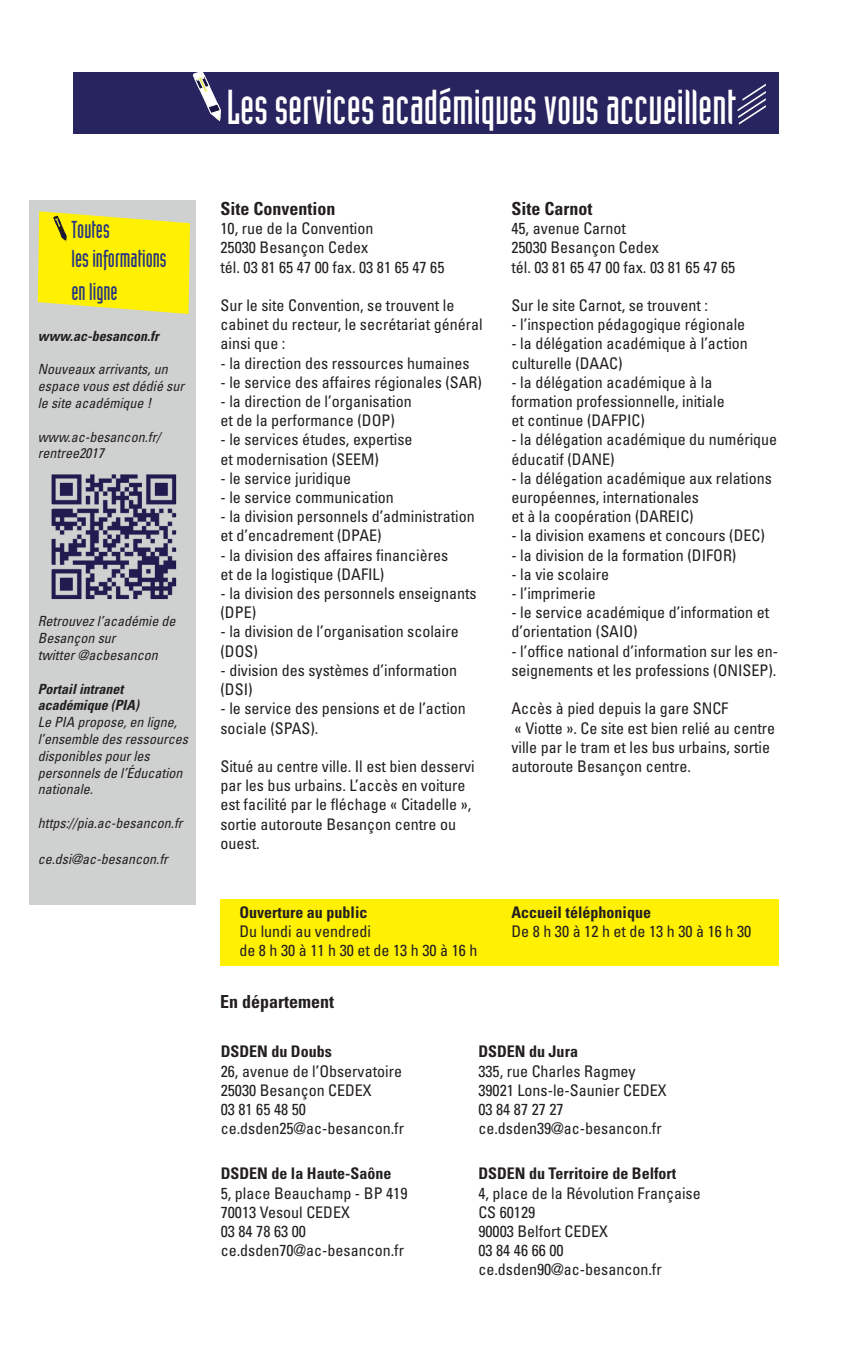
<style>
.page{position:relative;width:851px;height:1361px;background:#fff}
.page>*{position:absolute;margin:0;border:0;box-sizing:border-box;transform-origin:0 0}
.t1{font:48px "Industria Solid";color:#fff}
.t2{font:24px/28.8px "Industria Solid";color:#28377e}
.t3{font:700 condensed 18px "Univers";color:#231f20}
.t4{font:condensed 16px/19.2px "Univers";color:#231f20}
.t5{font:italic condensed 14px/16.8px "Univers";color:#231f20}
.t6{font:italic 700 condensed 14px "Univers";color:#231f20}
.s1{font-weight:700}
</style>
<div class="page">
<div style="left:221px;top:899px;width:557px;height:66px;background:#fff101"></div>
<div style="left:74px;top:72px;width:704px;height:62px;background:#27245f"></div>
<div style="left:30px;top:200px;width:166px;height:704px;background:#cfd1d0"></div>
<svg style="left:38px;top:211px;width:152px;height:103px;background:#f7eb1b"></svg>
<svg style="left:737px;top:84px;width:28px;height:41px"></svg>
<svg style="left:193px;top:72px;width:28px;height:49px"></svg>
<img style="left:51px;top:474px;width:126px;height:126px">
<p class="t2" style="left:71px;top:215px;width:97px">Toutes<br>les informations</p>
<p class="t2" style="left:71px;top:277px;width:48px">en ligne</p>
<p class="t6" style="left:38px;top:327px;width:122px">www.ac-besancon.fr</p>
<p class="t5" style="left:38px;top:361px;width:148px">Nouveaux arrivants, un espace vous est dédié sur le site académique !</p>
<p class="t5" style="left:38px;top:428px;width:124px">www.ac-besancon.fr/ rentree2017</p>
<p class="t5" style="left:38px;top:613px;width:139px">Retrouvez l’académie de<br>Besançon sur<br>twitter @acbesancon</p>
<p class="t5" style="left:38px;top:680px;width:152px"><span class="s1">Portail intranet académique (PIA)<br></span>Le PIA propose, en ligne, l’ensemble des ressources disponibles pour les personnels de l’Éducation nationale.</p>
<p class="t5" style="left:38px;top:814px;width:146px">https://pia.ac-besancon.fr</p>
<p class="t5" style="left:38px;top:850px;width:132px">ce.dsi@ac-besancon.fr</p>
<p class="t1" style="left:227px;top:81px;width:510px">Les services académiques vous accueillent</p>
<p class="t3" style="left:220px;top:197px;width:117px">Site Convention</p>
<p class="t4" style="left:220px;top:218px;width:225px">10, rue de la Convention<br>25030 Besançon Cedex<br>tél. 03 81 65 47 00 fax. 03 81 65 47 65</p>
<p class="t4" style="left:220px;top:295px;width:263px">Sur le site Convention, se trouvent le cabinet du recteur, le secrétariat général ainsi que :</p>
<p class="t4" style="left:220px;top:353px;width:250px">- la direction des ressources humaines</p>
<p class="t4" style="left:220px;top:372px;width:263px">- le service des affaires régionales (SAR)</p>
<p class="t4" style="left:220px;top:391px;width:193px">- la direction de l’organisation et de la performance (DOP)</p>
<p class="t4" style="left:220px;top:430px;width:193px">- le services études, expertise et modernisation (SEEM)</p>
<p class="t4" style="left:220px;top:468px;width:132px">- le service juridique</p>
<p class="t4" style="left:220px;top:487px;width:175px">- le service communication</p>
<p class="t4" style="left:220px;top:506px;width:256px">- la division personnels d’administration et d’encadrement (DPAE)</p>
<p class="t4" style="left:220px;top:545px;width:229px">- la division des affaires financières et de la logistique (DAFIL)</p>
<p class="t4" style="left:220px;top:583px;width:257px">- la division des personnels enseignants (DPE)</p>
<p class="t4" style="left:220px;top:622px;width:240px">- la division de l’organisation scolaire (DOS)</p>
<p class="t4" style="left:220px;top:660px;width:238px">- division des systèmes d’information (DSI)</p>
<p class="t4" style="left:220px;top:698px;width:247px">- le service des pensions et de l’action sociale (SPAS).</p>
<p class="t4" style="left:220px;top:756px;width:256px">Situé au centre ville. Il est bien desservi par les bus urbains. L’accès en voiture est facilité par le fléchage « Citadelle », sortie autoroute Besançon centre ou ouest.</p>
<p class="t3" style="left:511px;top:197px;width:83px">Site Carnot</p>
<p class="t4" style="left:511px;top:218px;width:225px">45, avenue Carnot<br>25030 Besançon Cedex<br>tél. 03 81 65 47 00 fax. 03 81 65 47 65</p>
<p class="t4" style="left:511px;top:295px;width:198px">Sur le site Carnot, se trouvent :</p>
<p class="t4" style="left:511px;top:314px;width:235px">- l’inspection pédagogique régionale</p>
<p class="t4" style="left:511px;top:334px;width:238px">- la délégation académique à l’action culturelle (DAAC)</p>
<p class="t4" style="left:511px;top:372px;width:215px">- la délégation académique à la formation professionnelle, initiale et continue (DAFPIC)</p>
<p class="t4" style="left:511px;top:430px;width:267px">- la délégation académique du numérique éducatif (DANE)</p>
<p class="t4" style="left:511px;top:468px;width:262px">- la délégation académique aux relations européennes, internationales<br>et à la coopération (DAREIC)</p>
<p class="t4" style="left:511px;top:526px;width:255px">- la division examens et concours (DEC)</p>
<p class="t4" style="left:511px;top:545px;width:226px">- la division de la formation (DIFOR)</p>
<p class="t4" style="left:511px;top:564px;width:99px">- la vie scolaire</p>
<p class="t4" style="left:511px;top:583px;width:86px">- l’imprimerie</p>
<p class="t4" style="left:511px;top:602px;width:259px">- le service académique d’information et d’orientation (SAIO)</p>
<p class="t4" style="left:511px;top:641px;width:268px">- l’office national d’information sur les en&shy;seignements et les professions (ONISEP).</p>
<p class="t4" style="left:511px;top:698px;width:265px">Accès à pied depuis la gare SNCF<br>« Viotte ». Ce site est bien relié au centre ville par le tram et les bus urbains, sortie autoroute Besançon centre.</p>
<p class="t4" style="left:239px;top:902px;width:240px"><span class="s1">Ouverture au public<br></span>Du lundi au vendredi<br>de 8 h 30 à 11 h 30 et de 13 h 30 à 16 h</p>
<p class="t4" style="left:511px;top:902px;width:241px"><span class="s1">Accueil téléphonique<br></span>De 8 h 30 à 12 h et de 13 h 30 à 16 h 30</p>
<p class="t3" style="left:220px;top:990px;width:115px">En département</p>
<p class="t4" style="left:221px;top:1041px;width:185px"><span class="s1">DSDEN du Doubs<br></span>26, avenue de l’Observatoire<br>25030 Besançon CEDEX<br>03 81 65 48 50 ce.dsden25@ac-besancon.fr</p>
<p class="t4" style="left:478px;top:1041px;width:190px"><span class="s1">DSDEN du Jura<br></span>335, rue Charles Ragmey<br>39021 Lons-le-Saunier CEDEX<br>03 84 87 27 27 ce.dsden39@ac-besancon.fr</p>
<p class="t4" style="left:221px;top:1163px;width:188px"><span class="s1">DSDEN de la Haute-Saône<br></span>5, place Beauchamp - BP 419<br>70013 Vesoul CEDEX<br>03 84 78 63 00 ce.dsden70@ac-besancon.fr</p>
<p class="t4" style="left:478px;top:1163px;width:224px"><span class="s1">DSDEN du Territoire de Belfort<br></span>4, place de la Révolution Française<br>CS 60129<br>90003 Belfort CEDEX<br>03 84 46 66 00 ce.dsden90@ac-besancon.fr</p>
</div>
